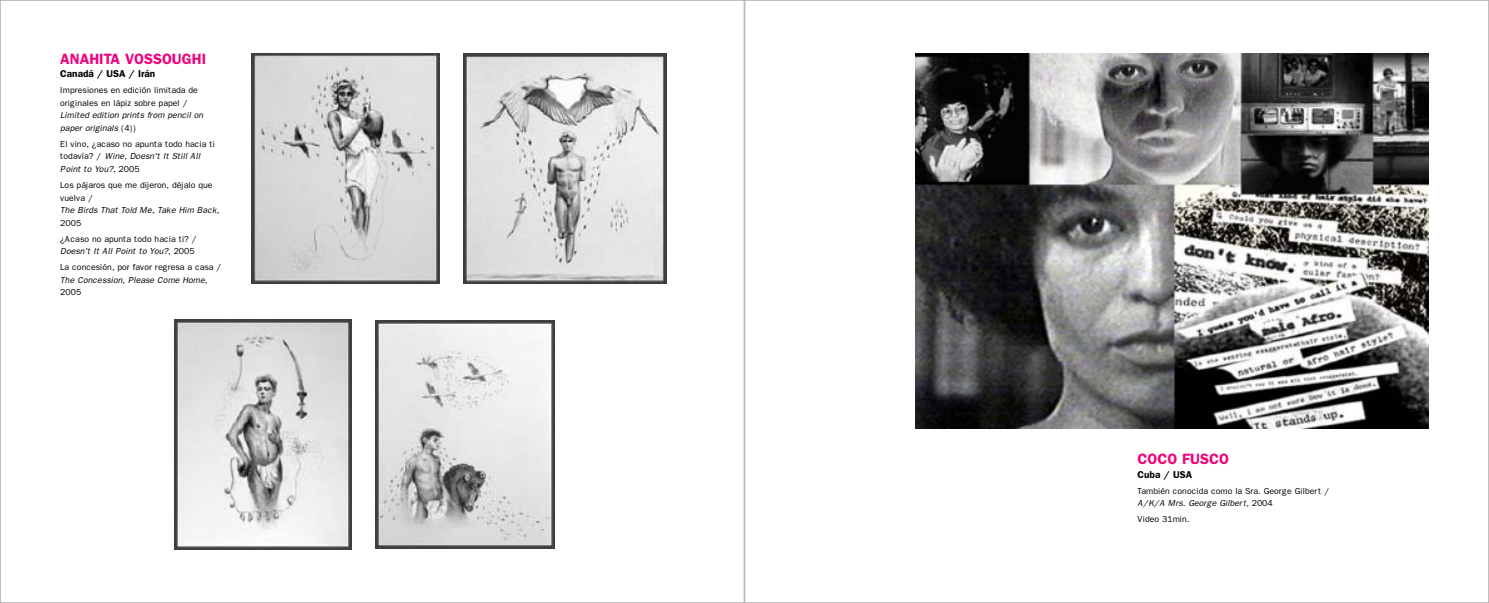
<style>
.page{position:relative;width:1489px;height:603px;background:#fff}
.page>*{position:absolute;margin:0;border:0;box-sizing:border-box;transform-origin:0 0}
.t1{font:600 15px "Franklin Gothic";color:#ef047e}
.t2{font:600 10px "Franklin Gothic";color:#000}
.t3{font:8.75px/12.5px "Franklin Gothic";color:#000}
.t4{font:italic 8.75px/12.5px "Franklin Gothic";color:#000}
.s1{font-style:normal}
.s2{font-style:italic}
</style>
<div class="page">
<img style="left:251px;top:53px;width:188px;height:230px">
<img style="left:464px;top:53px;width:202px;height:230px">
<img style="left:174px;top:319px;width:177px;height:230px">
<img style="left:376px;top:320px;width:178px;height:228px">
<img style="left:915px;top:53px;width:513px;height:375px">
<h1 class="t1" style="left:60px;top:49px;width:147px">ANAHITA VOSSOUGHI</h1>
<p class="t2" style="left:60px;top:68px;width:97px">Canadá / USA / Irán</p>
<p class="t3" style="left:60px;top:84px;width:139px">Impresiones en edición limitada de originales en lápiz sobre papel /</p>
<p class="t4" style="left:60px;top:109px;width:145px">Limited edition prints from pencil on paper originals <span class="s1">(4))</span></p>
<p class="t3" style="left:60px;top:138px;width:156px">El vino, ¿acaso no apunta todo hacia ti todavía? / <span class="s2">Wine, Doesn't It Still All<br>Point to You?</span>, 2005</p>
<p class="t3" style="left:60px;top:179px;width:161px">Los pájaros que me dijeron, déjalo que vuelva /<br><span class="s2">The Birds That Told Me, Take Him Back</span>,<br>2005</p>
<p class="t3" style="left:60px;top:232px;width:138px">¿Acaso no apunta todo hacia ti? /<br><span class="s2">Doesn't It All Point to You?</span>, 2005</p>
<p class="t3" style="left:60px;top:261px;width:163px">La concesión, por favor regresa a casa /<br><span class="s2">The Concession, Please Come Home</span>,<br>2005</p>
<h1 class="t1" style="left:1137px;top:450px;width:93px">COCO FUSCO</h1>
<p class="t2" style="left:1137px;top:468px;width:56px">Cuba / USA</p>
<p class="t3" style="left:1137px;top:484px;width:194px">También conocida como la Sra. George Gilbert /<br><span class="s2">A/K/A Mrs. George Gilbert,</span> 2004</p>
<p class="t3" style="left:1137px;top:513px;width:53px">Video 31min.</p>
</div>
